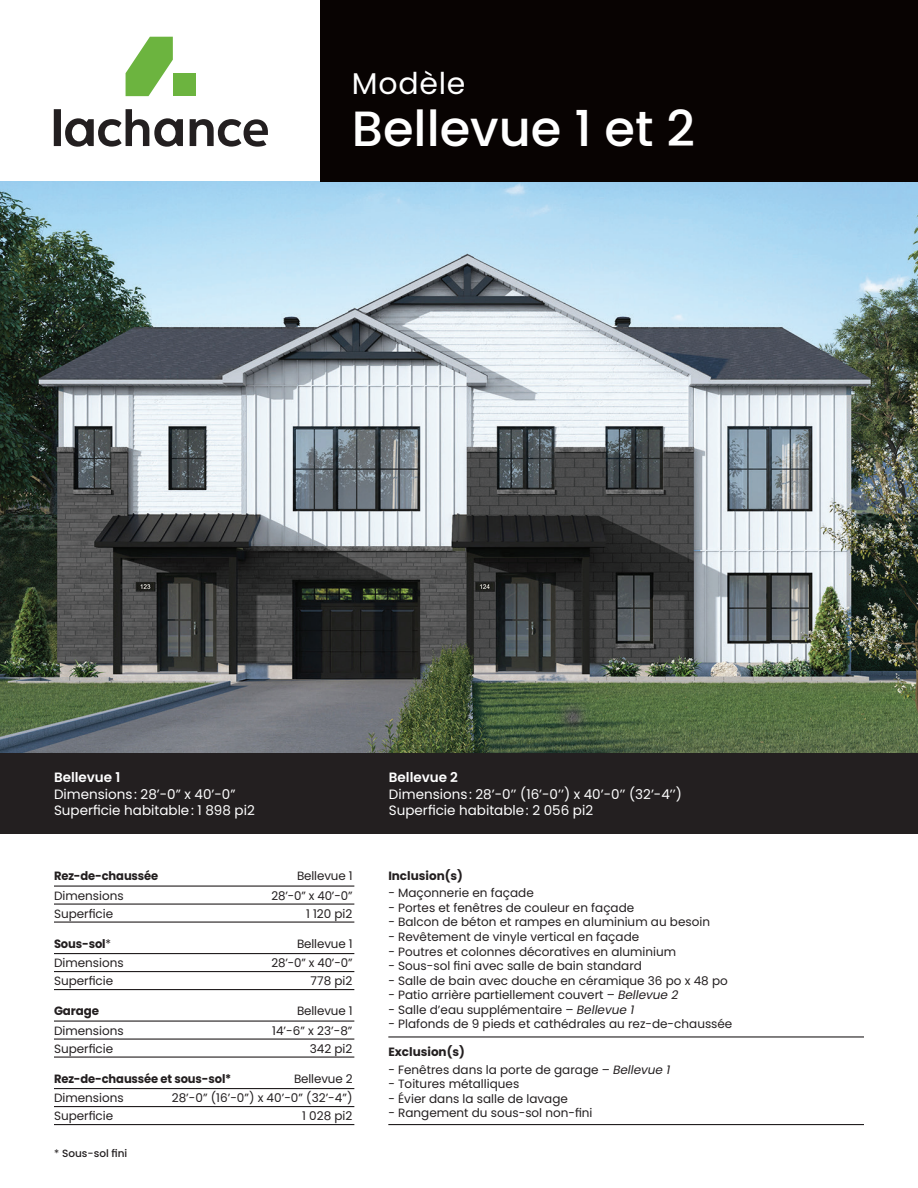
<style>
.page{position:relative;width:918px;height:1188px;background:#fff}
.page>*{position:absolute;margin:0;border:0;box-sizing:border-box;transform-origin:0 0}
.t1{font:500 49.5px "Poppins";color:#fff}
.t2{font:30px "Poppins";letter-spacing:.025em;color:#fff}
.t3{font:13.5px/16.5px "Poppins";color:#fff}
.t4{font:600 13.5px "Poppins";color:#fff}
.t5{font:12px "Poppins";color:#231f20}
.t6{font:700 12px "Poppins";letter-spacing:-.01em;color:#231f20;scale:.96 1}
.t7{font:700 12px "Poppins";letter-spacing:-.01em;color:#231f20}
.t8{font:500 10.5px "Poppins";color:#231f20}
.s1{font-weight:400}
.s2{font-style:italic}
</style>
<div class="page">
<svg style="left:126px;top:37px;width:47px;height:59px"></svg>
<div style="left:173px;top:73px;width:23px;height:23px;background:#6cb43f"></div>
<svg style="left:65px;top:109px;width:118px;height:38px"></svg>
<div style="left:54px;top:109px;width:7px;height:37px;background:#231f20"></div>
<svg style="left:190px;top:119px;width:78px;height:28px"></svg>
<img style="left:0;top:182px;width:918px;height:571px">
<div style="left:321px;top:0;width:597px;height:182px;background:#080302"></div>
<div style="left:0;top:753px;width:918px;height:81px;background:#231f20"></div>
<hr style="left:388px;top:1036px;width:476px;height:2px;background:#231f20">
<hr style="left:388px;top:1124px;width:476px;height:1px;background:#231f20">
<hr style="left:54px;top:886px;width:300px;height:1px;background:#231f20">
<hr style="left:54px;top:904px;width:300px;height:1px;background:#231f20">
<hr style="left:54px;top:922px;width:300px;height:1px;background:#231f20">
<hr style="left:54px;top:953px;width:300px;height:1px;background:#231f20">
<hr style="left:54px;top:971px;width:300px;height:1px;background:#231f20">
<hr style="left:54px;top:989px;width:300px;height:1px;background:#231f20">
<hr style="left:54px;top:1021px;width:300px;height:1px;background:#231f20">
<hr style="left:54px;top:1039px;width:300px;height:1px;background:#231f20">
<hr style="left:54px;top:1057px;width:300px;height:1px;background:#231f20">
<hr style="left:54px;top:1088px;width:300px;height:1px;background:#231f20">
<hr style="left:54px;top:1106px;width:300px;height:1px;background:#231f20">
<hr style="left:54px;top:1124px;width:300px;height:1px;background:#231f20">
<h2 class="t2" style="left:352px;top:66px;width:115px">Modèle</h2>
<h1 class="t1" style="left:352px;top:100px;width:345px">Bellevue 1 et 2</h1>
<p class="t4" style="left:54px;top:770px;width:68px">Bellevue 1</p>
<p class="t3" style="left:54px;top:786px;width:202px">Dimensions: 28’-0” x 40’-0”<br>Superficie habitable: 1 898 pi2</p>
<p class="t4" style="left:389px;top:770px;width:71px">Bellevue 2</p>
<p class="t3" style="left:389px;top:786px;width:295px">Dimensions: 28’-0’’ (16’-0’’) x 40’-0’’ (32’-4’’)<br>Superficie habitable: 2 056 pi2</p>
<p class="t6" style="left:54px;top:869px;width:110px">Rez-de-chaussée</p>
<p class="t5" style="left:297px;top:869px;width:57px">Bellevue 1</p>
<p class="t5" style="left:54px;top:888px;width:71px">Dimensions</p>
<p class="t5" style="left:271px;top:888px;width:83px">28’-0” x 40’-0”</p>
<p class="t5" style="left:54px;top:906px;width:61px">Superficie</p>
<p class="t5" style="left:306px;top:906px;width:48px">1 120 pi2</p>
<p class="t6" style="left:54px;top:936px;width:61px">Sous-sol<span class="s1">*</span></p>
<p class="t5" style="left:297px;top:936px;width:57px">Bellevue 1</p>
<p class="t5" style="left:54px;top:956px;width:71px">Dimensions</p>
<p class="t5" style="left:271px;top:956px;width:83px">28’-0” x 40’-0”</p>
<p class="t5" style="left:54px;top:974px;width:61px">Superficie</p>
<p class="t5" style="left:311px;top:974px;width:43px">778 pi2</p>
<p class="t7" style="left:54px;top:1004px;width:47px">Garage</p>
<p class="t5" style="left:297px;top:1004px;width:57px">Bellevue 1</p>
<p class="t5" style="left:54px;top:1023px;width:71px">Dimensions</p>
<p class="t5" style="left:272px;top:1023px;width:82px">14’-6” x 23’-8”</p>
<p class="t5" style="left:54px;top:1041px;width:61px">Superficie</p>
<p class="t5" style="left:310px;top:1041px;width:44px">342 pi2</p>
<p class="t6" style="left:54px;top:1071px;width:186px">Rez-de-chaussée et sous-sol*</p>
<p class="t5" style="left:294px;top:1071px;width:60px">Bellevue 2</p>
<p class="t5" style="left:54px;top:1091px;width:71px">Dimensions</p>
<p class="t5" style="left:172px;top:1091px;width:182px">28’-0” (16’-0”) x 40’-0” (32’-4”)</p>
<p class="t5" style="left:54px;top:1109px;width:61px">Superficie</p>
<p class="t5" style="left:302px;top:1109px;width:52px">1 028 pi2</p>
<p class="t8" style="left:54px;top:1147px;width:75px"><span class="s1">*</span> Sous-sol fini</p>
<p class="t7" style="left:388px;top:869px;width:76px">Inclusion(s)</p>
<p class="t5" style="left:388px;top:886px;width:147px">- Maçonnerie en façade</p>
<p class="t5" style="left:388px;top:901px;width:247px">- Portes et fenêtres de couleur en façade</p>
<p class="t5" style="left:388px;top:915px;width:323px">- Balcon de béton et rampes en aluminium au besoin</p>
<p class="t5" style="left:388px;top:930px;width:252px">- Revêtement de vinyle vertical en façade</p>
<p class="t5" style="left:388px;top:944px;width:289px">- Poutres et colonnes décoratives en aluminium</p>
<p class="t5" style="left:388px;top:959px;width:255px">- Sous-sol fini avec salle de bain standard</p>
<p class="t5" style="left:388px;top:973px;width:341px">- Salle de bain avec douche en céramique 36 po x 48 po</p>
<p class="t5" style="left:388px;top:988px;width:292px">- Patio arrière partiellement couvert – <span class="s2">Bellevue 2</span></p>
<p class="t5" style="left:388px;top:1003px;width:248px">- Salle d’eau supplémentaire – <span class="s2">Bellevue 1</span></p>
<p class="t5" style="left:388px;top:1017px;width:346px">- Plafonds de 9 pieds et cathédrales au rez-de-chaussée</p>
<p class="t7" style="left:388px;top:1045px;width:78px">Exclusion(s)</p>
<p class="t5" style="left:388px;top:1062px;width:284px">- Fenêtres dans la porte de garage – <span class="s2">Bellevue 1</span></p>
<p class="t5" style="left:388px;top:1077px;width:133px">- Toitures métalliques</p>
<p class="t5" style="left:388px;top:1091px;width:181px">- Évier dans la salle de lavage</p>
<p class="t5" style="left:388px;top:1106px;width:206px">- Rangement du sous-sol non-fini</p>
</div>
